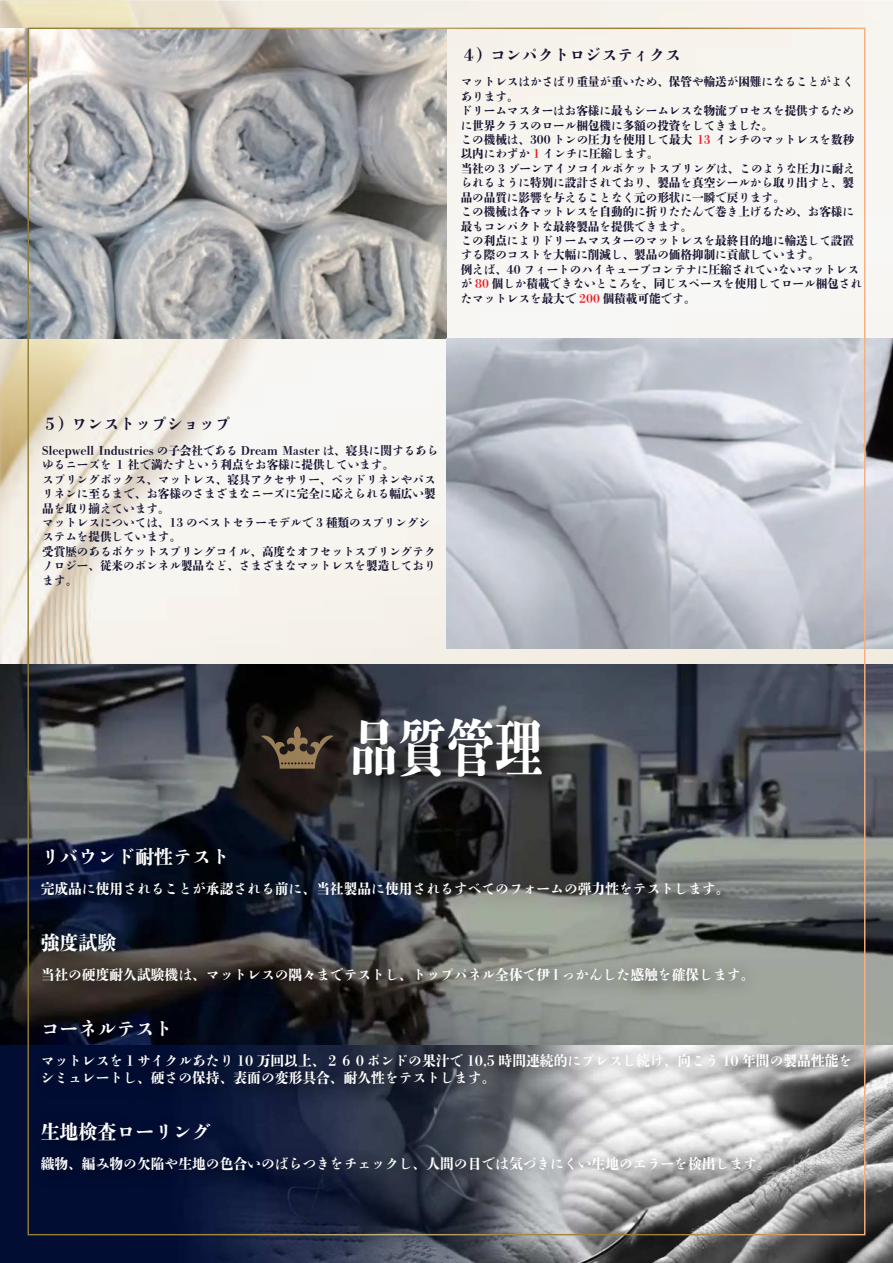
<style>
.page{position:relative;width:893px;height:1263px;background:#fff}
.page>*{position:absolute;margin:0;border:0;box-sizing:border-box;transform-origin:0 0}
.t1{font:800 62.4px "DNP Shuei Shogo Min Std";color:#fff;scale:.77 1}
.t2{font:800 19.65px "DNP Shuei Shogo Min Std";color:#fff;scale:.96 1}
.t3{font:800 16.5px "DNP Shuei Shogo Min Std";color:#181432;scale:.96 1}
.t4{font:800 14.25px/17.1px "DNP Shuei Shogo Min Std";color:#fff;scale:.96 1}
.t5{font:800 12px/14.4px "DNP Shuei Shogo Min Std";color:#181432;scale:.96 1}
.s1{color:#ee1d23}
</style>
<div class="page">
<img style="left:0;top:0;width:893px;height:665px">
<img style="left:0;top:1044px;width:893px;height:219px">
<img style="left:0;top:665px;width:893px;height:379px">
<img style="left:0;top:29px;width:438px;height:310px">
<img style="left:446px;top:339px;width:447px;height:310px">
<img style="left:338px;top:704px;width:238px;height:118px">
<img style="left:22px;top:828px;width:857px;height:372px">
<img style="left:19px;top:393px;width:442px;height:218px">
<div style="left:438px;top:24px;width:446px;height:319px;background:#f7f6f2"></div>
<svg style="left:261px;top:726px;width:73px;height:43px;background:#4a3c2d"></svg>
<h3 class="t3" style="left:461px;top:44px;width:231px">４) コンパクトロジスティクス</h3>
<p class="t5" style="left:461px;top:74px;width:419px">マットレスはかさばり重量が重いため、保管や輸送が困難になることがよくあります。<br>ドリームマスターはお客様に最もシームレスな物流プロセスを提供するために世界クラスのロール梱包機に多額の投資をしてきました。<br>この機械は、300 トンの圧力を使用して最大 <span class="s1">13</span> インチのマットレスを数秒以内にわずか <span class="s1">1</span> インチに圧縮します。<br>当社の 3 ゾーンアイソコイルポケットスプリングは、このような圧力に耐えられるように特別に設計されており、製品を真空シールから取り出すと、製品の品質に影響を与えることなく元の形状に一瞬で戻ります。<br>この機械は各マットレスを自動的に折りたたんで巻き上げるため、お客様に最もコンパクトな最終製品を提供できます。<br>この利点によりドリームマスターのマットレスを最終目的地に輸送して設置する際のコストを大幅に削減し、製品の価格抑制に貢献しています。<br>例えば、40 フィートのハイキューブコンテナに圧縮されていないマットレスが <span class="s1">80</span> 個しか積載できないところを、同じスペースを使用してロール梱包されたマットレスを最大で <span class="s1">200</span> 個積載可能です。</p>
<h3 class="t3" style="left:42px;top:412px;width:198px">５) ワンストップショップ</h3>
<p class="t5" style="left:42px;top:443px;width:414px">Sleepwell Industries の子会社である Dream Master は、寝具に関するあらゆるニーズを 1 社で満たすという利点をお客様に提供しています。<br>スプリングボックス、マットレス、寝具アクセサリー、ベッドリネンやバスリネンに至るまで、お客様のさまざまなニーズに完全に応えられる幅広い製品を取り揃えています。<br>マットレスについては、13 のベストセラーモデルで 3 種類のスプリングシステムを提供しています。<br>受賞歴のあるポケットスプリングコイル、高度なオフセットスプリングテクノロジー、従来のボンネル製品など、さまざまなマットレスを製造しております。</p>
<h1 class="t1" style="left:350px;top:704px;width:252px">品質管理</h1>
<h2 class="t2" style="left:41px;top:843px;width:199px">リバウンド耐性テスト</h2>
<p class="t4" style="left:41px;top:880px;width:719px">完成品に使用されることが承認される前に、当社製品に使用されるすべてのフォームの弾力性をテストします。</p>
<h2 class="t2" style="left:41px;top:929px;width:80px">強度試験</h2>
<p class="t4" style="left:41px;top:965px;width:745px">当社の硬度耐久試験機は、マットレスの隅々までテストし、トップパネル全体で伊 l っかんした感触を確保します。</p>
<h2 class="t2" style="left:41px;top:1015px;width:140px">コーネルテスト</h2>
<p class="t4" style="left:41px;top:1051px;width:847px">マットレスを１サイクルあたり 10 万回以上、２６０ポンドの果汁で 10,5 時間連続的にプレスし続け、向こう 10 年間の製品性能をシミュレートし、硬さの保持、表面の変形具合、耐久性をテストします。</p>
<h2 class="t2" style="left:41px;top:1118px;width:179px">生地検査ローリング</h2>
<p class="t4" style="left:41px;top:1154px;width:762px">織物、編み物の欠陥や生地の色合いのばらつきをチェックし、人間の目では気づきにくい生地のエラーを検出します。</p>
</div>
